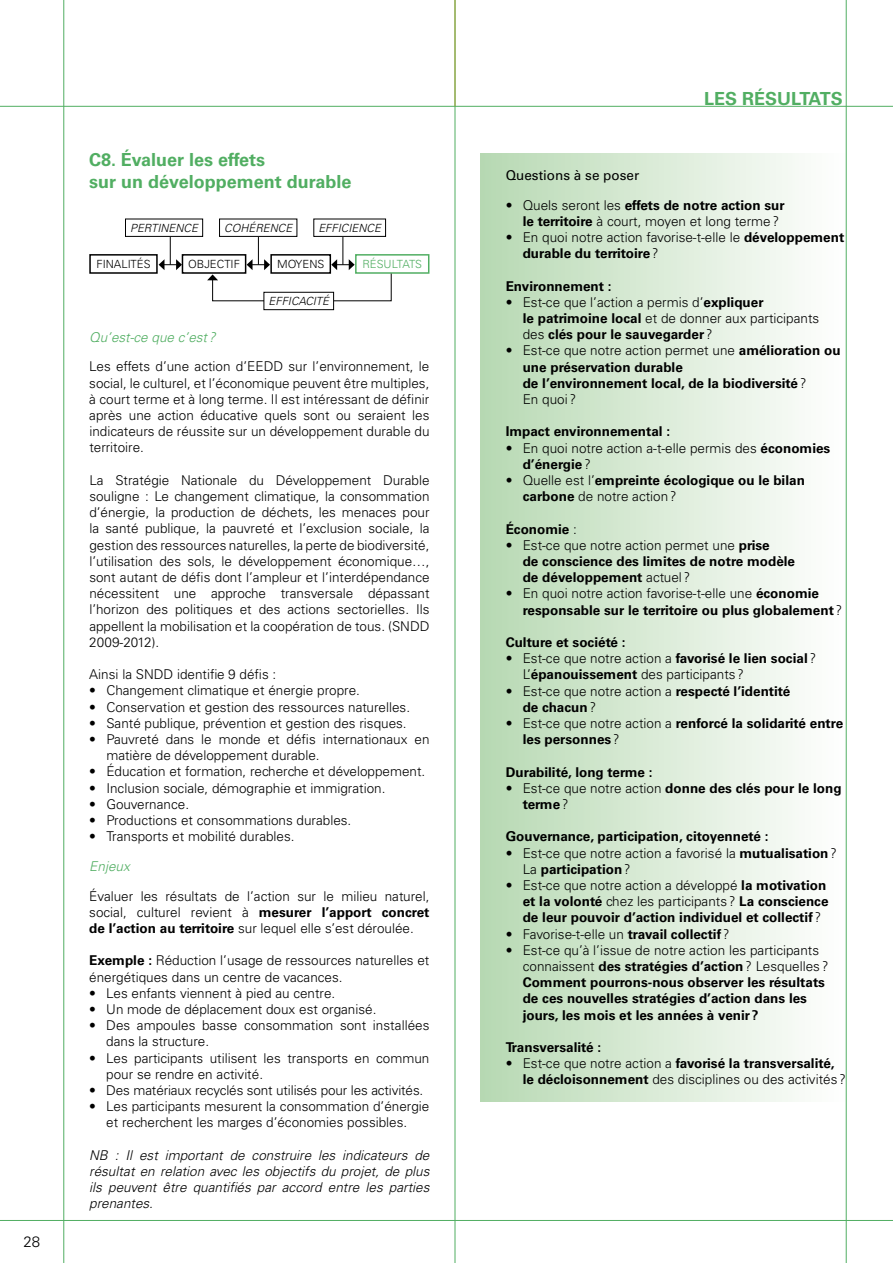
<style>
.page{position:relative;width:893px;height:1263px;background:#fff}
.page>*{position:absolute;margin:0;border:0;box-sizing:border-box;transform-origin:0 0}
.t1{font:700 18px/21.6px "Univers LT Std";color:#51ae62}
.t2{font:300 15px "Univers LT Std";color:#000}
.t3{font:300 13.5px/16.2px "Univers LT Std";color:#000}
.t4{font:700 13.5px/16.2px "Univers LT Std";color:#000}
.t5{font:italic 300 13.5px/16.2px "Univers LT Std";color:#000;text-align:justify}
.t6{font:italic 300 13.5px "Univers LT Std";color:#51ae62}
.t7{font:13.5px "Univers LT Std";color:#000}
.t8{font:italic 300 11.25px "Univers LT Std";letter-spacing:.165em;color:#000}
.t9{font:300 11.25px "Univers LT Std";color:#000}
.t10{font:300 11.25px "Univers LT Std";color:#51ae62}
.s1{font-weight:700}
.s2{font-weight:300}
</style>
<div class="page">
<div style="left:480px;top:153px;width:366px;height:948px;background:linear-gradient(to right,#b7d9b3,#fff)"></div>
<div style="left:125px;top:219px;width:78px;height:18px;border:1px solid #000"></div>
<div style="left:89px;top:254px;width:69px;height:20px;border:2px solid #000"></div>
<div style="left:182px;top:254px;width:64px;height:20px;border:2px solid #000"></div>
<div style="left:355px;top:254px;width:74px;height:20px;border:2px solid #51ae62"></div>
<div style="left:219px;top:219px;width:78px;height:18px;border:1px solid #000"></div>
<div style="left:313px;top:219px;width:73px;height:18px;border:1px solid #000"></div>
<div style="left:264px;top:292px;width:70px;height:18px;border:1px solid #000"></div>
<svg style="left:159px;top:237px;width:23px;height:33px"></svg>
<svg style="left:207px;top:237px;width:185px;height:65px"></svg>
<hr style="left:0;top:106px;width:893px;height:1px;background:#51ae62">
<hr style="left:0;top:1220px;width:893px;height:1px;background:#51ae62">
<hr style="left:63px;top:0;width:1px;height:1263px;background:#51ae62">
<hr style="left:846px;top:0;width:1px;height:1263px;background:#51ae62">
<hr style="left:455px;top:0;width:1px;height:1263px;background:#51ae62">
<p class="t2" style="left:24px;top:1233px;width:18px">28</p>
<h1 class="t1" style="left:89px;top:149px;width:258px">C8. Évaluer les effets<br>sur un développement durable￼</h1>
<p class="t8" style="left:224px;top:221px;width:69px">cohérence</p>
<p class="t8" style="left:318px;top:221px;width:63px">efficience</p>
<p class="t8" style="left:130px;top:221px;width:69px">Pertinence</p>
<p class="t9" style="left:96px;top:257px;width:7px">finalités</p>
<p class="t9" style="left:188px;top:257px;width:8px">objectif</p>
<p class="t9" style="left:277px;top:257px;width:9px">moyens</p>
<p class="t10" style="left:362px;top:257px;width:8px">résultats</p>
<p class="t8" style="left:269px;top:294px;width:62px">efficacité</p>
<p class="t6" style="left:89px;top:329px;width:128px">Qu’est-ce que c’est ?</p>
<p class="t3" style="left:89px;top:358px;width:342px;text-align:justify">Les effets d’une action d’EEDD sur l’environnement, le social, le culturel, et l’économique peuvent être multiples, à court terme et à long terme. Il est intéressant de définir après une action éducative quels sont ou seraient les indicateurs de réussite sur un développement durable du territoire.</p>
<p class="t3" style="left:89px;top:472px;width:342px;text-align:justify">La Stratégie Nationale du Développement Durable souligne : Le changement climatique, la consommation d’énergie, la production de déchets, les menaces pour la santé publique, la pauvreté et l’exclusion sociale, la gestion des ressources naturelles, la perte de biodiversité, l’utilisation des sols, le développement économique…, sont autant de défis dont l’ampleur et l’interdépendance nécessitent une approche transversale dépassant l’horizon des politiques et des actions sectorielles. Ils appellent la mobilisation et la coopération de tous. (SNDD 2009-2012).</p>
<p class="t3" style="left:89px;top:666px;width:189px">Ainsi la SNDD identifie 9 défis :</p>
<p class="t3" style="left:89px;top:682px;width:272px">• Changement climatique et énergie propre.</p>
<p class="t3" style="left:89px;top:699px;width:322px">• Conservation et gestion des ressources naturelles.</p>
<p class="t3" style="left:89px;top:715px;width:319px">• Santé publique, prévention et gestion des risques.</p>
<p class="t3" style="left:106px;top:731px;width:325px;text-indent:-17px">• Pauvreté dans le monde et défis internationaux en matière de développement durable.</p>
<p class="t3" style="left:89px;top:763px;width:337px">• Éducation et formation, recherche et développement.</p>
<p class="t3" style="left:89px;top:780px;width:298px">• Inclusion sociale, démographie et immigration.</p>
<p class="t3" style="left:89px;top:796px;width:101px">• Gouvernance.</p>
<p class="t3" style="left:89px;top:812px;width:264px">• Productions et consommations durables.</p>
<p class="t3" style="left:89px;top:828px;width:207px">• Transports et mobilité durables.</p>
<p class="t6" style="left:89px;top:858px;width:42px">Enjeux</p>
<p class="t3" style="left:89px;top:888px;width:342px;text-align:justify">Évaluer les résultats de l’action sur le milieu naturel, social, culturel revient à <span class="s1">mesurer l’apport concret de l’action au territoire</span> sur lequel elle s’est déroulée.</p>
<p class="t3" style="left:89px;top:952px;width:342px"><span class="s1">Exemple :</span> Réduction l’usage de ressources naturelles et énergétiques dans un centre de vacances.</p>
<p class="t3" style="left:89px;top:985px;width:248px">• Les enfants viennent à pied au centre.</p>
<p class="t3" style="left:89px;top:1001px;width:289px">• Un mode de déplacement doux est organisé.</p>
<p class="t3" style="left:106px;top:1017px;width:325px;text-indent:-17px">• Des ampoules basse consommation sont installées dans la structure.</p>
<p class="t3" style="left:106px;top:1050px;width:325px;text-indent:-17px">• Les participants utilisent les transports en commun pour se rendre en activité.</p>
<p class="t3" style="left:89px;top:1082px;width:336px">• Des matériaux recyclés sont utilisés pour les activités.</p>
<p class="t3" style="left:89px;top:1098px;width:342px;text-align:center">• Les participants mesurent la consommation d’énergie et recherchent les marges d’économies possibles.</p>
<p class="t5" style="left:89px;top:1147px;width:342px">NB : Il est important de construire les indicateurs de résultat en relation avec les objectifs du projet, de plus ils peuvent être quantifiés par accord entre les parties prenantes.</p>
<h1 class="t1" style="left:704px;top:88px;width:12px">les</h1>
<h1 class="t1" style="left:742px;top:88px;width:99px">r ésultats</h1>
<p class="t7" style="left:506px;top:167px;width:135px">Questions à se poser</p>
<p class="t3" style="left:523px;top:197px;width:264px;text-indent:-17px">• Quels seront les <span class="s1">effets de notre action sur le territoire</span> à court, moyen et long terme?</p>
<p class="t3" style="left:523px;top:229px;width:323px;text-indent:-17px">• En quoi notre action favorise-t-elle le <span class="s1">développement durable du territoire</span>?</p>
<p class="t4" style="left:506px;top:278px;width:107px">Environnement :</p>
<p class="t3" style="left:523px;top:294px;width:298px;text-indent:-17px">• Est-ce que l’action a permis d’<span class="s1">expliquer<br>le patrimoine local</span> et de donner aux participants des <span class="s1">clés pour le sauvegarder</span> ?</p>
<p class="t4" style="left:523px;top:343px;width:319px;text-indent:-17px"><span class="s2">• Est-ce que notre action permet une</span> amélioration ou une préservation durable<br>de l’environnement local, de la biodiversité<span class="s2">?<br>En quoi?</span></p>
<p class="t4" style="left:506px;top:424px;width:166px">Impact environnemental :</p>
<p class="t3" style="left:523px;top:440px;width:309px;text-indent:-17px">• En quoi notre action a-t-elle permis des <span class="s1">économies d’énergie</span>?</p>
<p class="t4" style="left:523px;top:472px;width:284px;text-indent:-17px"><span class="s2">• Quelle est l’</span>empreinte écologique ou le bilan carbone <span class="s2">de notre action?</span></p>
<p class="t4" style="left:506px;top:521px;width:73px">Économie <span class="s2">:</span></p>
<p class="t4" style="left:523px;top:537px;width:274px;text-indent:-17px"><span class="s2">• Est-ce que notre action permet une</span> prise<br>de conscience des limites de notre modèle de développement <span class="s2">actuel ?</span></p>
<p class="t4" style="left:523px;top:586px;width:321px;text-indent:-17px"><span class="s2">• En quoi notre action favorise-t-elle une</span> économie responsable sur le territoire ou plus globalement<span class="s2">?</span></p>
<p class="t4" style="left:506px;top:634px;width:121px">Culture et société :</p>
<p class="t3" style="left:523px;top:650px;width:295px;text-indent:-17px">• Est-ce que notre action a <span class="s1">favorisé le lien social</span> ?<br>L’<span class="s1">épanouissement</span> des participants ?</p>
<p class="t4" style="left:523px;top:683px;width:269px;text-indent:-17px"><span class="s2">• Est-ce que notre action a</span> respecté l’identité de chacun<span class="s2">?</span></p>
<p class="t4" style="left:523px;top:715px;width:322px;text-indent:-17px"><span class="s2">• Est-ce que notre action a</span> renforcé la solidarité entre les personnes<span class="s2">?</span></p>
<p class="t4" style="left:506px;top:764px;width:148px">Durabilité, long terme :</p>
<p class="t4" style="left:523px;top:780px;width:320px;text-indent:-17px"><span class="s2">• Est-ce que notre action</span> donne des clés pour le long terme<span class="s2">?</span></p>
<p class="t4" style="left:506px;top:829px;width:264px">Gouvernance, participation, citoyenneté :</p>
<p class="t3" style="left:523px;top:845px;width:316px;text-indent:-17px">• Est-ce que notre action a favorisé la <span class="s1">mutualisation</span>?<br>La <span class="s1">participation</span>?</p>
<p class="t4" style="left:523px;top:877px;width:307px;text-indent:-17px"><span class="s2">• Est-ce que notre action a développé</span> la motivation et la volonté <span class="s2">chez les participants?</span> La conscience de leur pouvoir d’action individuel et collectif <span class="s2">?</span></p>
<p class="t3" style="left:506px;top:926px;width:225px">• Favorise-t-elle un <span class="s1">travail collectif</span> ?</p>
<p class="t4" style="left:523px;top:942px;width:307px;text-indent:-17px"><span class="s2">• Est-ce qu’à l’issue de notre action les participants connaissent</span> des stratégies d’action<span class="s2">? Lesquelles ?<br></span>Comment pourrons-nous observer les résultats de ces nouvelles stratégies d’action dans les jours, les mois et les années à venir ?</p>
<p class="t4" style="left:506px;top:1039px;width:97px">Transversalité :</p>
<p class="t3" style="left:523px;top:1055px;width:325px;text-indent:-17px">• Est-ce que notre action a <span class="s1">favorisé la transversalité, le décloisonnement</span> des disciplines ou des activités ?</p>
</div>
